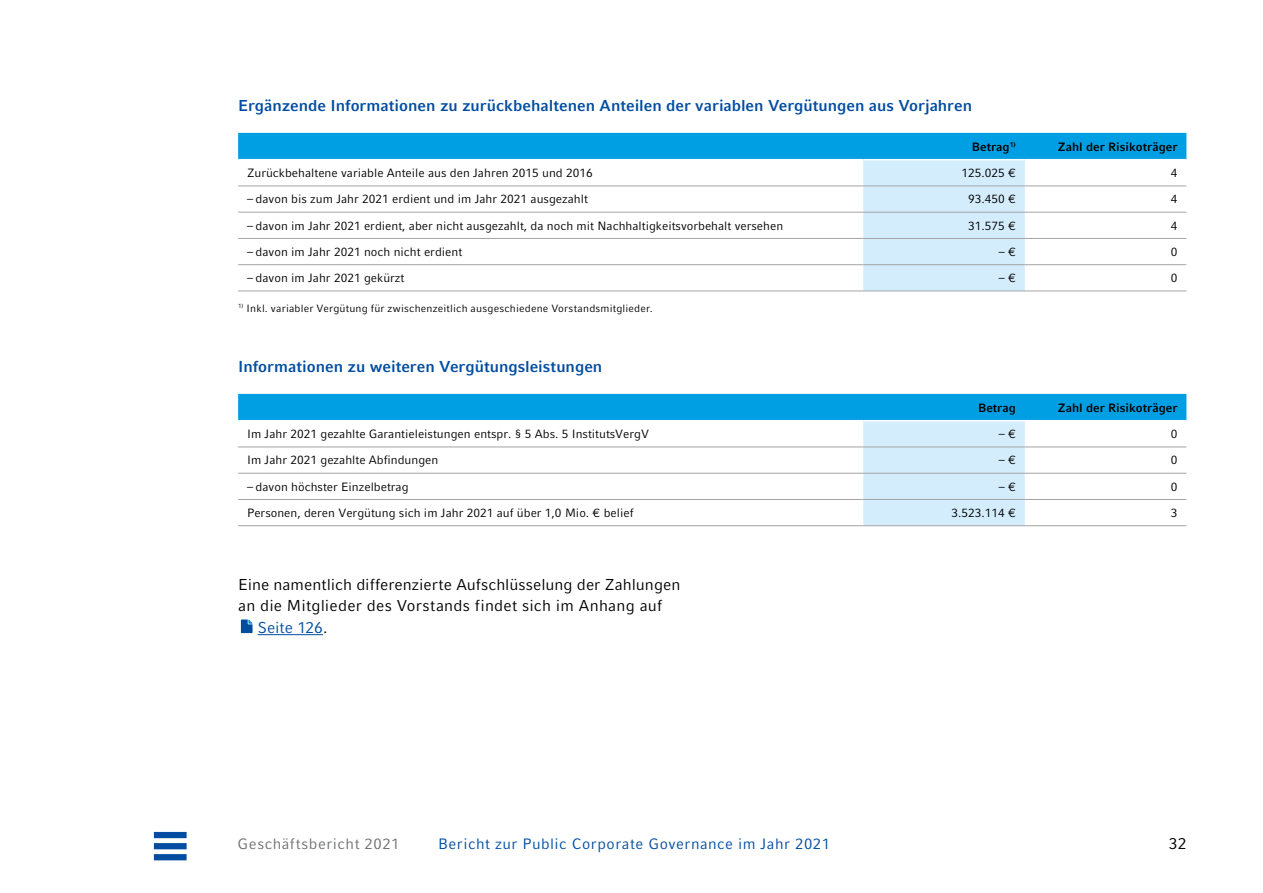
<style>
.page{position:relative;width:1263px;height:893px;background:#fff}
.page>*{position:absolute;margin:0;border:0;box-sizing:border-box;transform-origin:0 0}
._04_Headline_Absatz{font:700 15.75px "Compatil Fact LT Pro";color:#024da1}
._01_Fließtext_NORM_1{font:15.75px "Compatil Fact LT Pro";letter-spacing:.005em;color:#000}
._01_Fließtext_NORM_1-2{font:15.75px "Compatil Fact LT Pro";color:#024da1}
.t1{font:15px "Compatil Fact LT Pro";letter-spacing:.035em;color:#024da1}
.t2{font:15px "Compatil Fact LT Pro";letter-spacing:.035em;color:#6f7070}
._01_Tabelle_Text_reg{font:12px "Compatil Fact LT Pro";color:#000}
._04_Tabelle_Text_bol{font:700 12px "Compatil Fact LT Pro";color:#000}
._02_Tabelle_Text_reg{font:12px "Compatil Fact LT Pro";color:#000}
.Tabelle__Fußnote_CD{font:10.5px "Compatil Fact LT Pro";letter-spacing:.02em;color:#000}
.s1{color:#000}
</style>
<div class="page">
<hr style="left:258px;top:634px;width:65px;height:1px;background:#024da1">
<svg style="left:241px;top:619px;width:12px;height:14px"></svg>
<svg style="left:238px;top:133px;width:948px;height:158px"></svg>
<hr style="left:238px;top:212px;width:625px;height:1px;background:#a4a4a4">
<hr style="left:863px;top:212px;width:162px;height:1px;background:#a4a4a4">
<hr style="left:1025px;top:212px;width:161px;height:1px;background:#a4a4a4">
<hr style="left:238px;top:238px;width:625px;height:1px;background:#a4a4a4">
<hr style="left:863px;top:238px;width:162px;height:1px;background:#a4a4a4">
<hr style="left:1025px;top:238px;width:161px;height:1px;background:#a4a4a4">
<hr style="left:238px;top:264px;width:625px;height:1px;background:#a4a4a4">
<hr style="left:863px;top:264px;width:162px;height:1px;background:#a4a4a4">
<hr style="left:1025px;top:264px;width:161px;height:1px;background:#a4a4a4">
<hr style="left:238px;top:159px;width:625px;height:1px;background:#fff">
<hr style="left:863px;top:159px;width:162px;height:1px;background:#fff">
<hr style="left:1025px;top:159px;width:161px;height:1px;background:#fff">
<hr style="left:238px;top:291px;width:625px;height:1px;background:#a4a4a4">
<hr style="left:863px;top:291px;width:162px;height:1px;background:#a4a4a4">
<hr style="left:1025px;top:291px;width:161px;height:1px;background:#a4a4a4">
<hr style="left:238px;top:186px;width:625px;height:1px;background:#a4a4a4">
<hr style="left:863px;top:186px;width:162px;height:1px;background:#a4a4a4">
<hr style="left:1025px;top:186px;width:161px;height:1px;background:#a4a4a4">
<svg style="left:238px;top:394px;width:948px;height:131px"></svg>
<hr style="left:238px;top:447px;width:625px;height:1px;background:#a4a4a4">
<hr style="left:863px;top:447px;width:162px;height:1px;background:#a4a4a4">
<hr style="left:1025px;top:447px;width:161px;height:1px;background:#a4a4a4">
<hr style="left:238px;top:473px;width:625px;height:1px;background:#a4a4a4">
<hr style="left:863px;top:473px;width:162px;height:1px;background:#a4a4a4">
<hr style="left:1025px;top:473px;width:161px;height:1px;background:#a4a4a4">
<hr style="left:238px;top:499px;width:625px;height:1px;background:#a4a4a4">
<hr style="left:863px;top:499px;width:162px;height:1px;background:#a4a4a4">
<hr style="left:1025px;top:499px;width:161px;height:1px;background:#a4a4a4">
<hr style="left:238px;top:420px;width:625px;height:1px;background:#fff">
<hr style="left:863px;top:420px;width:162px;height:1px;background:#fff">
<hr style="left:1025px;top:420px;width:161px;height:1px;background:#fff">
<hr style="left:238px;top:525px;width:625px;height:1px;background:#a4a4a4">
<hr style="left:863px;top:525px;width:162px;height:1px;background:#a4a4a4">
<hr style="left:1025px;top:525px;width:161px;height:1px;background:#a4a4a4">
<div style="left:154px;top:832px;width:33px;height:6px;background:#024da1"></div>
<div style="left:154px;top:854px;width:33px;height:6px;background:#024da1"></div>
<div style="left:154px;top:843px;width:33px;height:6px;background:#024da1"></div>
<p class="_04_Headline_Absatz" style="left:238px;top:96px;width:735px">Ergänzende Informationen zu zurückbehaltenen Anteilen der variablen Vergütungen aus Vorjahren</p>
<p class="_04_Tabelle_Text_bol" style="left:972px;top:139px;width:46px">Betrag<sup>1)</sup></p>
<p class="_04_Tabelle_Text_bol" style="left:1058px;top:139px;width:121px">Zahl der Risikoträger</p>
<p class="_01_Tabelle_Text_reg" style="left:247px;top:166px;width:347px">Zurückbehaltene variable Anteile aus den Jahren 2015 und 2016</p>
<p class="_02_Tabelle_Text_reg" style="left:961px;top:166px;width:56px">125.025 €</p>
<p class="_02_Tabelle_Text_reg" style="left:1171px;top:166px;width:8px">4</p>
<p class="_01_Tabelle_Text_reg" style="left:247px;top:192px;width:342px">– davon bis zum Jahr 2021 erdient und im Jahr 2021 ausgezahlt</p>
<p class="_02_Tabelle_Text_reg" style="left:968px;top:192px;width:49px">93.450 €</p>
<p class="_02_Tabelle_Text_reg" style="left:1171px;top:192px;width:8px">4</p>
<p class="_01_Tabelle_Text_reg" style="left:247px;top:218px;width:538px">– davon im Jahr 2021 erdient, aber nicht ausgezahlt, da noch mit Nachhaltigkeitsvorbehalt versehen</p>
<p class="_02_Tabelle_Text_reg" style="left:968px;top:218px;width:49px">31.575 €</p>
<p class="_02_Tabelle_Text_reg" style="left:1171px;top:218px;width:8px">4</p>
<p class="_01_Tabelle_Text_reg" style="left:247px;top:245px;width:217px">– davon im Jahr 2021 noch nicht erdient</p>
<p class="_02_Tabelle_Text_reg" style="left:999px;top:245px;width:19px">– €</p>
<p class="_02_Tabelle_Text_reg" style="left:1171px;top:245px;width:8px">0</p>
<p class="_01_Tabelle_Text_reg" style="left:247px;top:271px;width:159px">– davon im Jahr 2021 gekürzt</p>
<p class="_02_Tabelle_Text_reg" style="left:999px;top:271px;width:19px">– €</p>
<p class="_02_Tabelle_Text_reg" style="left:1171px;top:271px;width:8px">0</p>
<h4 class="Tabelle__Fußnote_CD" style="left:238px;top:302px;width:416px"><sup>1)</sup> Inkl. variabler Vergütung für zwischenzeitlich ausgeschiedene Vorstandsmitglieder.</h4>
<p class="_04_Headline_Absatz" style="left:238px;top:357px;width:366px">Informationen zu weiteren Vergütungsleistungen</p>
<p class="_04_Tabelle_Text_bol" style="left:978px;top:400px;width:39px">Betrag</p>
<p class="_04_Tabelle_Text_bol" style="left:1058px;top:400px;width:121px">Zahl der Risikoträger</p>
<p class="_01_Tabelle_Text_reg" style="left:247px;top:427px;width:403px">Im Jahr 2021 gezahlte Garantieleistungen entspr. § 5 Abs. 5 InstitutsVergV</p>
<p class="_02_Tabelle_Text_reg" style="left:999px;top:427px;width:19px">– €</p>
<p class="_02_Tabelle_Text_reg" style="left:1171px;top:427px;width:8px">0</p>
<p class="_01_Tabelle_Text_reg" style="left:247px;top:453px;width:193px">Im Jahr 2021 gezahlte Abfindungen</p>
<p class="_02_Tabelle_Text_reg" style="left:999px;top:453px;width:19px">– €</p>
<p class="_02_Tabelle_Text_reg" style="left:1171px;top:453px;width:8px">0</p>
<p class="_01_Tabelle_Text_reg" style="left:247px;top:479px;width:163px">– davon höchster Einzelbetrag</p>
<p class="_02_Tabelle_Text_reg" style="left:999px;top:479px;width:19px">– €</p>
<p class="_02_Tabelle_Text_reg" style="left:1171px;top:479px;width:8px">0</p>
<p class="_01_Tabelle_Text_reg" style="left:247px;top:506px;width:388px">Personen, deren Vergütung sich im Jahr 2021 auf über 1,0 Mio. € belief</p>
<p class="_02_Tabelle_Text_reg" style="left:951px;top:506px;width:66px">3.523.114 €</p>
<p class="_02_Tabelle_Text_reg" style="left:1171px;top:506px;width:8px">3</p>
<p class="_01_Fließtext_NORM_1" style="left:238px;top:575px;width:444px">Eine namentlich differenzierte Aufschlüsselung der Zahlungen</p>
<p class="_01_Fließtext_NORM_1" style="left:238px;top:597px;width:425px">an die Mitglieder des Vorstands findet sich im Anhang auf</p>
<p class="_01_Fließtext_NORM_1-2" style="left:258px;top:618px;width:71px">Seite 126<span class="s1">.</span></p>
<p class="t2" style="left:238px;top:835px;width:163px">Geschäftsbericht 2021</p>
<p class="t1" style="left:438px;top:835px;width:394px">Bericht zur Public Corporate Governance im Jahr 2021</p>
<h1 class="_01_Fließtext_NORM_1" style="left:1169px;top:834px;width:19px">32</h1>
</div>
